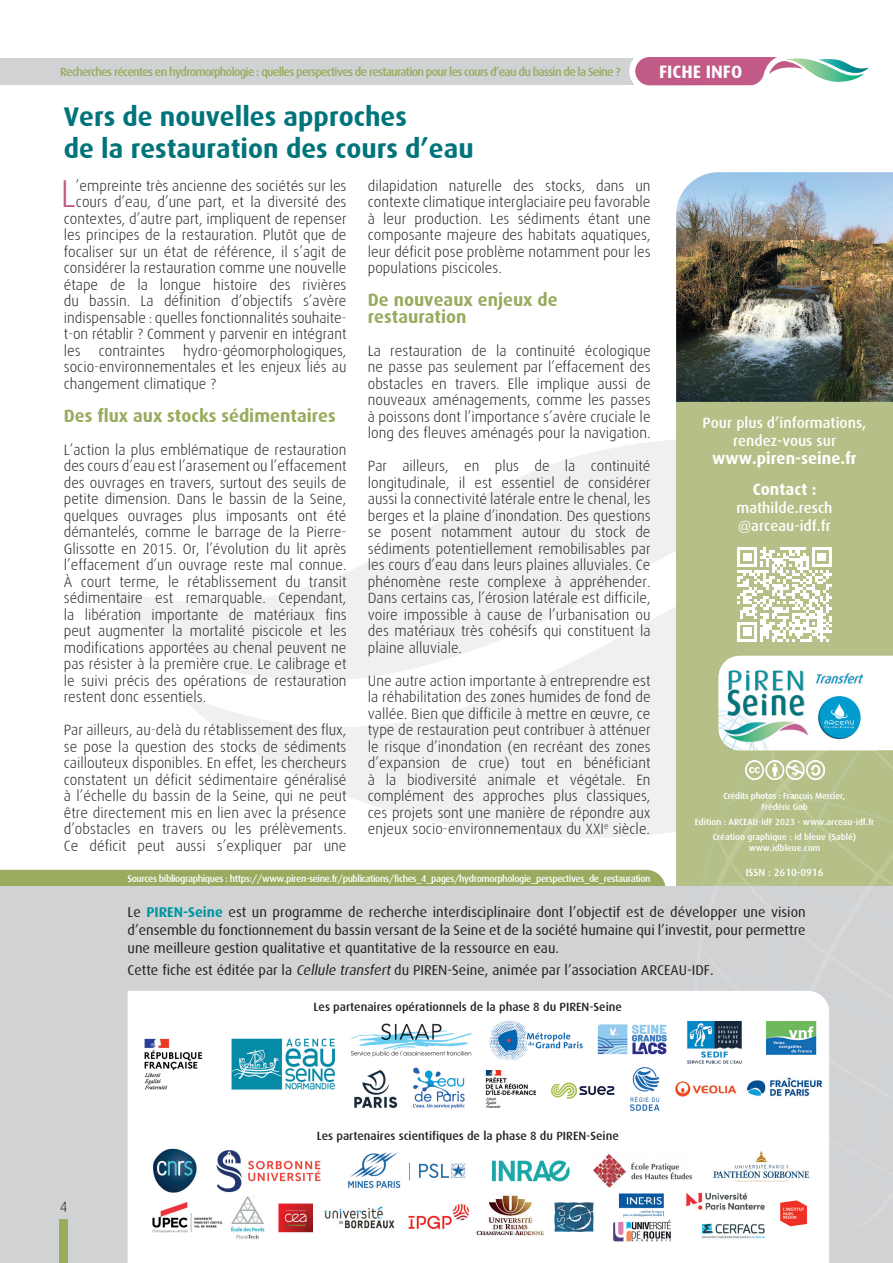
<style>
.page{position:relative;width:893px;height:1263px;background:#fff}
.page>*{position:absolute;margin:0;border:0;box-sizing:border-box;transform-origin:0 0}
.t1{font:300 39px "Dax";color:#c25a88}
.t2{font:700 27px/32.4px "Dax";color:#00747a}
.t3{font:700 18px/16.5px "Dax";color:#98ab5e}
.t4{font:700 18px "Dax";color:#fff}
.t5{font:700 16.5px/30.8px "Dax";color:#fff;text-align:center}
.t6{font:300 15px/16.5px "Dax";color:#231f20;text-align:justify}
.t7{font:500 15px/18px "Dax";color:#fff;text-align:center}
.t8{font:14.25px/18px "Dax";color:#231f20;text-align:justify}
.t9{font:500 12px "Dax";letter-spacing:-.06em;color:#98ab5e}
.t10{font:500 12px "Dax";color:#231f20}
.t11{font:500 10.5px "Dax";color:#fff}
.t12{font:500 9.75px "Dax";letter-spacing:-.04em;color:#fff}
.t13{font:500 9px/15px "Dax";color:#fff;text-align:center}
.t14{font:500 9px/10.8px "Dax";letter-spacing:-.02em;color:#fff;text-align:center}
.s1{font-weight:700;color:#0097a0}
.s2{font-style:italic}
</style>
<div class="page">
<svg style="left:173px;top:689px;width:503px;height:149px;fill:#eff1f0"></svg>
<svg style="left:98px;top:440px;width:578px;height:249px"></svg>
<div style="left:676px;top:402px;width:217px;height:861px;background:#b4c087"></div>
<img style="left:676px;top:172px;width:217px;height:230px">
<div style="left:0;top:58px;width:680px;height:27px;background:#d1d2d4"></div>
<svg style="left:629px;top:57px;width:240px;height:29px"></svg>
<div style="left:0;top:870px;width:665px;height:17px;background:#98ab5e"></div>
<div style="left:0;top:887px;width:893px;height:376px;background:#d1d2d4"></div>
<div style="left:60px;top:1219px;width:8px;height:44px;background:#98ab5e"></div>
<svg style="left:684px;top:655px;width:209px;height:536px"></svg>
<img style="left:745px;top:761px;width:79px;height:18px">
<div style="left:719px;top:656px;width:174px;height:94px;background:#fff"></div>
<img style="left:719px;top:658px;width:157px;height:92px">
<svg style="left:737px;top:547px;width:95px;height:95px"></svg>
<div style="left:128px;top:991px;width:701px;height:272px;background:#fff"></div>
<img style="left:133px;top:1013px;width:696px;height:104px">
<img style="left:147px;top:1146px;width:673px;height:102px">
<p class="t9" style="left:60px;top:65px;width:562px">Recherches récentes en hydromorphologie : quelles perspectives de restauration pour les cours d’eau du bassin de la Seine ?</p>
<p class="t4" style="left:659px;top:61px;width:85px">FICHE INFO</p>
<h2 class="t2" style="left:64px;top:101px;width:411px">Vers de nouvelles approches<br>de la restauration des cours d’eau</h2>
<h1 class="t1" style="left:60px;top:172px;width:17px">L</h1>
<p class="t6" style="left:76px;top:177px;width:272px">’empreinte très ancienne des sociétés sur les</p>
<p class="t6" style="left:368px;top:177px;width:284px">dilapidation naturelle des stocks, dans un contexte climatique interglaciaire peu favorable à leur production. Les sédiments étant une composante majeure des habitats aquatiques, leur déficit pose problème notamment pour les populations piscicoles.</p>
<p class="t3" style="left:368px;top:292px;width:191px">De nouveaux enjeux de restauration</p>
<p class="t6" style="left:368px;top:342px;width:284px">La restauration de la continuité écologique ne passe pas seulement par l’effacement des obstacles en travers. Elle implique aussi de nouveaux aménagements, comme les passes à poissons dont l’importance s’avère cruciale le long des fleuves aménagés pour la navigation.</p>
<p class="t6" style="left:368px;top:458px;width:284px">Par ailleurs, en plus de la continuité longitudinale, il est essentiel de considérer aussi la connectivité latérale entre le chenal, les berges et la plaine d’inondation. Des questions se posent notamment autour du stock de sédiments potentiellement remobilisables par les cours d’eau dans leurs plaines alluviales. Ce phénomène reste complexe à appréhender.<br>Dans certains cas, l’érosion latérale est difficile, voire impossible à cause de l’urbanisation ou des matériaux très cohésifs qui constituent la plaine alluviale.</p>
<p class="t6" style="left:368px;top:672px;width:284px">Une autre action importante à entreprendre est la réhabilitation des zones humides de fond de vallée. Bien que difficile à mettre en œuvre, ce type de restauration peut contribuer à atténuer le risque d’inondation (en recréant des zones d’expansion de crue) tout en bénéficiant à la biodiversité animale et végétale. En complément des approches plus classiques, ces projets sont une manière de répondre aux enjeux socio-environnementaux du XXI<sup>e</sup> siècle.</p>
<p class="t12" style="left:128px;top:873px;width:525px">Sources bibliographiques : https://www.piren-seine.fr/publications/fiches_4_pages/hydromorphologie_perspectives_de_restauration</p>
<p class="t8" style="left:128px;top:903px;width:680px">Le <span class="s1">PIREN-Seine</span> est un programme de recherche interdisciplinaire dont l’objectif est de développer une vision d’ensemble du fonctionnement du bassin versant de la Seine et de la société humaine qui l’investit, pour permettre une meilleure gestion qualitative et quantitative de la ressource en eau.</p>
<p class="t8" style="left:128px;top:961px;width:588px">Cette fiche est éditée par la <span class="s2">Cellule transfert</span> du PIREN-Seine, animée par l’association ARCEAU-IDF.</p>
<p class="t10" style="left:314px;top:1000px;width:310px">Les partenaires opérationnels de la phase 8 du PIREN-Seine</p>
<p class="t6" style="left:76px;top:194px;width:272px">cours d’eau, d’une part, et la diversité des</p>
<p class="t6" style="left:64px;top:210px;width:284px">contextes, d’autre part, impliquent de repenser</p>
<p class="t6" style="left:64px;top:227px;width:284px">les principes de la restauration. Plutôt que de</p>
<p class="t6" style="left:64px;top:243px;width:284px">focaliser sur un état de référence, il s’agit de</p>
<p class="t6" style="left:64px;top:260px;width:284px">considérer la restauration comme une nouvelle</p>
<p class="t6" style="left:64px;top:276px;width:284px">étape de la longue histoire des rivières</p>
<p class="t6" style="left:64px;top:293px;width:284px">du bassin. La définition d’objectifs s’avère</p>
<p class="t6" style="left:64px;top:309px;width:284px">indispensable : quelles fonctionnalités souhaite-</p>
<p class="t6" style="left:64px;top:326px;width:284px">t-on rétablir ? Comment y parvenir en intégrant</p>
<p class="t6" style="left:64px;top:342px;width:284px">les contraintes hydro-géomorphologiques,</p>
<p class="t6" style="left:64px;top:359px;width:284px">socio-environnementales et les enjeux liés au</p>
<p class="t6" style="left:64px;top:375px;width:154px">changement climatique ?</p>
<p class="t3" style="left:64px;top:407px;width:274px">Des flux aux stocks sédimentaires</p>
<p class="t6" style="left:64px;top:441px;width:284px">L’action la plus emblématique de restauration des cours d’eau est l’arasement ou l’effacement des ouvrages en travers, surtout des seuils de petite dimension. Dans le bassin de la Seine, quelques ouvrages plus imposants ont été démantelés, comme le barrage de la Pierre-Glissotte en 2015. Or, l’évolution du lit après l’effacement d’un ouvrage reste mal connue.<br>À court terme, le rétablissement du transit sédimentaire est remarquable. Cependant, la libération importante de matériaux fins peut augmenter la mortalité piscicole et les modifications apportées au chenal peuvent ne pas résister à la première crue. Le calibrage et le suivi précis des opérations de restauration restent donc essentiels.</p>
<p class="t6" style="left:64px;top:722px;width:284px">Par ailleurs, au-delà du rétablissement des flux, se pose la question des stocks de sédiments caillouteux disponibles. En effet, les chercheurs constatent un déficit sédimentaire généralisé à l’échelle du bassin de la Seine, qui ne peut être directement mis en lien avec la présence d’obstacles en travers ou les prélèvements.<br>Ce déficit peut aussi s’expliquer par une</p>
<p class="t7" style="left:703px;top:414px;width:165px">Pour plus d’informations, rendez-vous sur</p>
<p class="t5" style="left:712px;top:443px;width:146px">www.piren-seine.fr<br>Contact :</p>
<p class="t7" style="left:736px;top:498px;width:98px;text-align:left">mathilde.resch @arceau-idf.fr</p>
<p class="t14" style="left:724px;top:791px;width:123px">Crédits photos : François Mercier,<br>Frédéric Gob</p>
<p class="t13" style="left:695px;top:815px;width:181px">Edition : ARCEAU-IdF 2023 - www.arceau-idf.fr<br>Création graphique : id bleue (Sablé)</p>
<p class="t13" style="left:749px;top:840px;width:73px">www.idbleue.com</p>
<p class="t11" style="left:746px;top:867px;width:79px">ISSN : 2610-0916</p>
<p class="t6" style="left:60px;top:1199px;width:9px">4</p>
<p class="t10" style="left:317px;top:1129px;width:304px">Les partenaires scientifiques de la phase 8 du PIREN-Seine</p>
</div>
